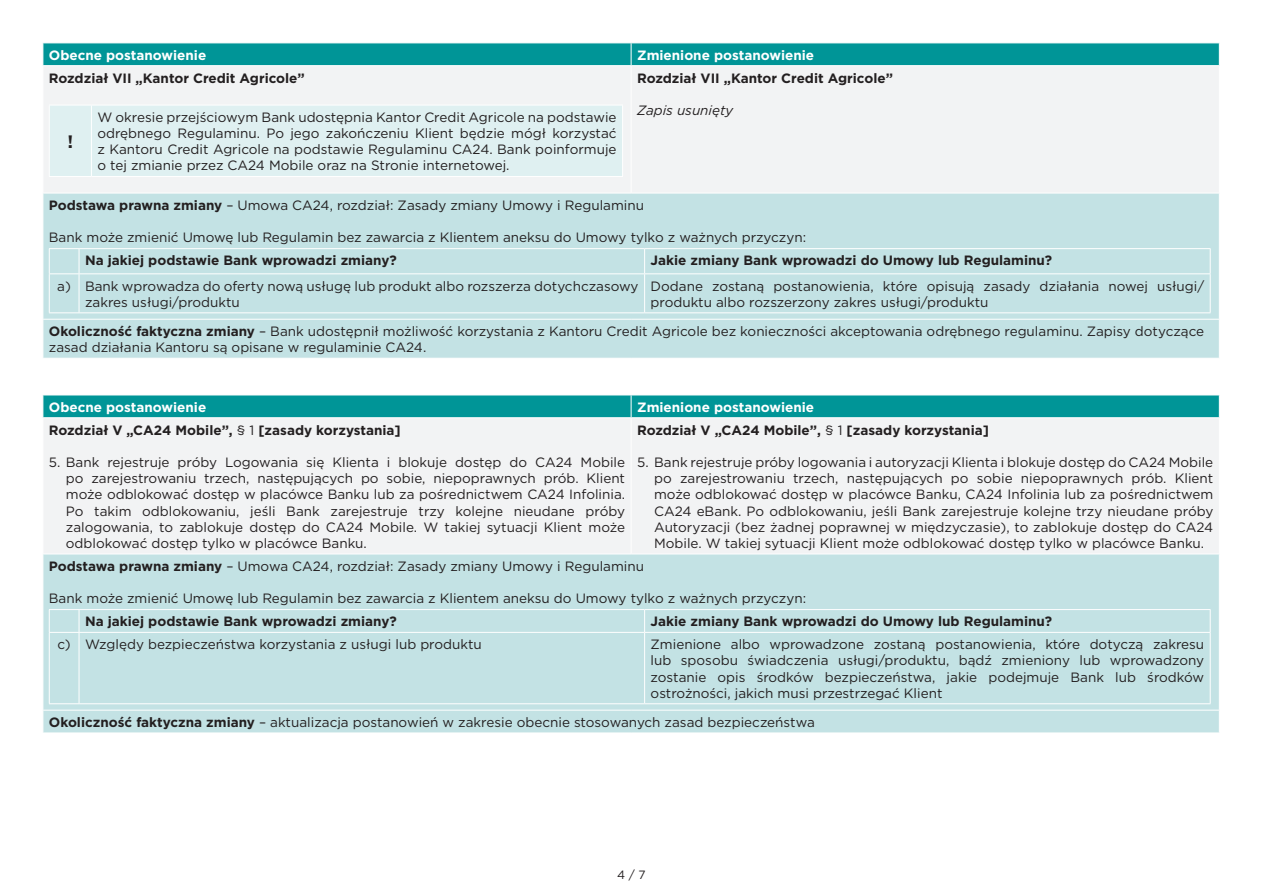
<style>
.page{position:relative;width:1263px;height:893px;background:#fff}
.page>*{position:absolute;margin:0;border:0;box-sizing:border-box;transform-origin:0 0}
.t1{font:700 18px "Gotham";color:#231f20}
.txt_tabela{font:13.5px/16.2px "Gotham";color:#231f20;text-align:justify}
.t2{font:700 13.5px "Gotham";color:#231f20}
.t3{font:700 13.5px "Gotham";color:#fff}
.t4{font:italic 13.5px "Gotham";color:#231f20}
.t5{font:12px "Gotham";color:#231f20}
.s1{font-weight:700}
.s2{font-weight:400}
</style>
<div class="page">
<div style="left:44px;top:66px;width:1175px;height:126px;background:#f2f3f4"></div>
<div style="left:44px;top:194px;width:1175px;height:164px;background:#c3e2e4"></div>
<div style="left:43px;top:43px;width:1177px;height:22px;background:#009597"></div>
<hr style="left:631px;top:66px;width:1px;height:127px;background:#fff">
<hr style="left:43px;top:319px;width:588px;height:1px;background:#fff">
<hr style="left:631px;top:319px;width:589px;height:1px;background:#fff">
<div style="left:50px;top:106px;width:572px;height:70px;background:#dff0f1"></div>
<hr style="left:49px;top:105px;width:42px;height:1px;background:#fff">
<hr style="left:49px;top:105px;width:1px;height:71px;background:#fff">
<hr style="left:91px;top:105px;width:532px;height:1px;background:#fff">
<hr style="left:91px;top:105px;width:1px;height:71px;background:#fff">
<hr style="left:622px;top:105px;width:1px;height:71px;background:#fff">
<hr style="left:49px;top:176px;width:42px;height:1px;background:#fff">
<hr style="left:91px;top:176px;width:532px;height:1px;background:#fff">
<hr style="left:49px;top:248px;width:30px;height:1px;background:#fff">
<svg style="left:49px;top:249px;width:1px;height:24px"></svg>
<hr style="left:79px;top:248px;width:566px;height:1px;background:#fff">
<svg style="left:79px;top:249px;width:1px;height:24px"></svg>
<hr style="left:645px;top:248px;width:565px;height:1px;background:#fff">
<svg style="left:644px;top:249px;width:1px;height:24px"></svg>
<svg style="left:1210px;top:249px;width:1px;height:24px"></svg>
<hr style="left:49px;top:273px;width:30px;height:1px;background:#fff">
<hr style="left:49px;top:274px;width:1px;height:38px;background:#fff">
<hr style="left:79px;top:273px;width:566px;height:1px;background:#fff">
<hr style="left:79px;top:274px;width:1px;height:38px;background:#fff">
<hr style="left:645px;top:273px;width:565px;height:1px;background:#fff">
<hr style="left:644px;top:274px;width:1px;height:38px;background:#fff">
<hr style="left:1210px;top:274px;width:1px;height:38px;background:#fff">
<hr style="left:49px;top:312px;width:30px;height:1px;background:#fff">
<hr style="left:79px;top:312px;width:566px;height:1px;background:#fff">
<hr style="left:645px;top:312px;width:565px;height:1px;background:#fff">
<div style="left:44px;top:419px;width:1175px;height:134px;background:#f2f3f4"></div>
<div style="left:44px;top:555px;width:1175px;height:178px;background:#c3e2e4"></div>
<div style="left:43px;top:395px;width:1177px;height:22px;background:#009597"></div>
<hr style="left:631px;top:418px;width:1px;height:136px;background:#fff">
<hr style="left:43px;top:710px;width:588px;height:1px;background:#fff">
<svg style="left:43px;top:710px;width:1px;height:23px"></svg>
<hr style="left:631px;top:710px;width:589px;height:1px;background:#fff">
<hr style="left:49px;top:609px;width:30px;height:1px;background:#fff">
<svg style="left:49px;top:610px;width:1px;height:22px"></svg>
<hr style="left:79px;top:609px;width:566px;height:1px;background:#fff">
<svg style="left:79px;top:610px;width:1px;height:22px"></svg>
<hr style="left:645px;top:609px;width:565px;height:1px;background:#fff">
<svg style="left:644px;top:610px;width:1px;height:22px"></svg>
<svg style="left:1210px;top:610px;width:1px;height:22px"></svg>
<hr style="left:49px;top:632px;width:30px;height:1px;background:#fff">
<hr style="left:49px;top:633px;width:1px;height:70px;background:#fff">
<hr style="left:79px;top:632px;width:566px;height:1px;background:#fff">
<hr style="left:79px;top:633px;width:1px;height:70px;background:#fff">
<hr style="left:645px;top:632px;width:565px;height:1px;background:#fff">
<hr style="left:644px;top:633px;width:1px;height:70px;background:#fff">
<hr style="left:1210px;top:633px;width:1px;height:70px;background:#fff">
<hr style="left:49px;top:703px;width:30px;height:1px;background:#fff">
<hr style="left:79px;top:703px;width:566px;height:1px;background:#fff">
<hr style="left:645px;top:703px;width:565px;height:1px;background:#fff">
<p class="t3" style="left:49px;top:46px;width:159px">Obecne postanowienie</p>
<p class="t3" style="left:637px;top:46px;width:179px">Zmienione postanowienie</p>
<p class="t2" style="left:49px;top:69px;width:257px">Rozdział VII „Kantor Credit Agricole”</p>
<p class="t2" style="left:637px;top:69px;width:257px">Rozdział VII „Kantor Credit Agricole”</p>
<p class="t4" style="left:637px;top:101px;width:98px">Zapis usunięty</p>
<p class="txt_tabela" style="left:97px;top:109px;width:521px">W okresie przejściowym Bank udostępnia Kantor Credit Agricole na podstawie odrębnego Regulaminu. Po jego zakończeniu Klient będzie mógł korzystać z Kantoru Credit Agricole na podstawie Regulaminu CA24. Bank poinformuje o tej zmianie przez CA24 Mobile oraz na Stronie internetowej.</p>
<p class="t1" style="left:67px;top:130px;width:7px">!</p>
<p class="txt_tabela" style="left:49px;top:197px;width:597px"><span class="s1">Podstawa prawna zmiany</span> – Umowa CA24, rozdział: Zasady zmiany Umowy i Regulaminu</p>
<p class="txt_tabela" style="left:49px;top:229px;width:759px">Bank może zmienić Umowę lub Regulamin bez zawarcia z Klientem aneksu do Umowy tylko z ważnych przyczyn:</p>
<p class="t2" style="left:85px;top:252px;width:313px">Na jakiej podstawie Bank wprowadzi zmiany?</p>
<p class="t2" style="left:651px;top:252px;width:403px">Jakie zmiany Bank wprowadzi do Umowy lub Regulaminu?</p>
<p class="txt_tabela" style="left:57px;top:277px;width:15px">a)</p>
<p class="txt_tabela" style="left:85px;top:277px;width:555px">Bank wprowadza do oferty nową usługę lub produkt albo rozszerza dotychczasowy zakres usługi/produktu</p>
<p class="txt_tabela" style="left:651px;top:277px;width:555px">Dodane zostaną postanowienia, które opisują zasady działania nowej usługi/ produktu albo rozszerzony zakres usługi/produktu</p>
<p class="txt_tabela" style="left:49px;top:323px;width:1157px"><span class="s1">Okoliczność faktyczna zmiany</span> – Bank udostępnił możliwość korzystania z Kantoru Credit Agricole bez konieczności akceptowania odrębnego regulaminu. Zapisy dotyczące zasad działania Kantoru są opisane w regulaminie CA24.</p>
<p class="t3" style="left:49px;top:398px;width:159px">Obecne postanowienie</p>
<p class="t3" style="left:637px;top:398px;width:179px">Zmienione postanowienie</p>
<p class="t2" style="left:49px;top:421px;width:353px">Rozdział V „CA24 Mobile”, <span class="s2">§ 1</span> [zasady korzystania]</p>
<p class="txt_tabela" style="left:66px;top:454px;width:561px;text-indent:-17px">5. Bank rejestruje próby Logowania się Klienta i blokuje dostęp do CA24 Mobile po zarejestrowaniu trzech, następujących po sobie, niepoprawnych prób. Klient może odblokować dostęp w placówce Banku lub za pośrednictwem CA24 Infolinia.<br>Po takim odblokowaniu, jeśli Bank zarejestruje trzy kolejne nieudane próby zalogowania, to zablokuje dostęp do CA24 Mobile. W takiej sytuacji Klient może odblokować dostęp tylko w placówce Banku.</p>
<p class="t2" style="left:637px;top:421px;width:353px">Rozdział V „CA24 Mobile”, <span class="s2">§ 1</span> [zasady korzystania]</p>
<p class="txt_tabela" style="left:654px;top:454px;width:561px;text-indent:-17px">5. Bank rejestruje próby logowania i autoryzacji Klienta i blokuje dostęp do CA24 Mobile po zarejestrowaniu trzech, następujących po sobie niepoprawnych prób. Klient może odblokować dostęp w placówce Banku, CA24 Infolinia lub za pośrednictwem CA24 eBank. Po odblokowaniu, jeśli Bank zarejestruje kolejne trzy nieudane próby Autoryzacji (bez żadnej poprawnej w międzyczasie), to zablokuje dostęp do CA24<br>Mobile. W takiej sytuacji Klient może odblokować dostęp tylko w placówce Banku.</p>
<p class="txt_tabela" style="left:49px;top:558px;width:597px"><span class="s1">Podstawa prawna zmiany</span> – Umowa CA24, rozdział: Zasady zmiany Umowy i Regulaminu</p>
<p class="txt_tabela" style="left:49px;top:590px;width:759px">Bank może zmienić Umowę lub Regulamin bez zawarcia z Klientem aneksu do Umowy tylko z ważnych przyczyn:</p>
<p class="t2" style="left:85px;top:613px;width:313px">Na jakiej podstawie Bank wprowadzi zmiany?</p>
<p class="t2" style="left:651px;top:613px;width:403px">Jakie zmiany Bank wprowadzi do Umowy lub Regulaminu?</p>
<p class="txt_tabela" style="left:57px;top:636px;width:15px">c)</p>
<p class="txt_tabela" style="left:85px;top:636px;width:398px">Względy bezpieczeństwa korzystania z usługi lub produktu</p>
<p class="txt_tabela" style="left:651px;top:636px;width:555px">Zmienione albo wprowadzone zostaną postanowienia, które dotyczą zakresu lub sposobu świadczenia usługi/produktu, bądź zmieniony lub wprowadzony zostanie opis środków bezpieczeństwa, jakie podejmuje Bank lub środków ostrożności, jakich musi przestrzegać Klient</p>
<p class="txt_tabela" style="left:49px;top:714px;width:767px"><span class="s1">Okoliczność faktyczna zmiany</span> – aktualizacja postanowień w zakresie obecnie stosowanych zasad bezpieczeństwa</p>
<p class="t5" style="left:617px;top:867px;width:30px">4 / 7</p>
</div>
